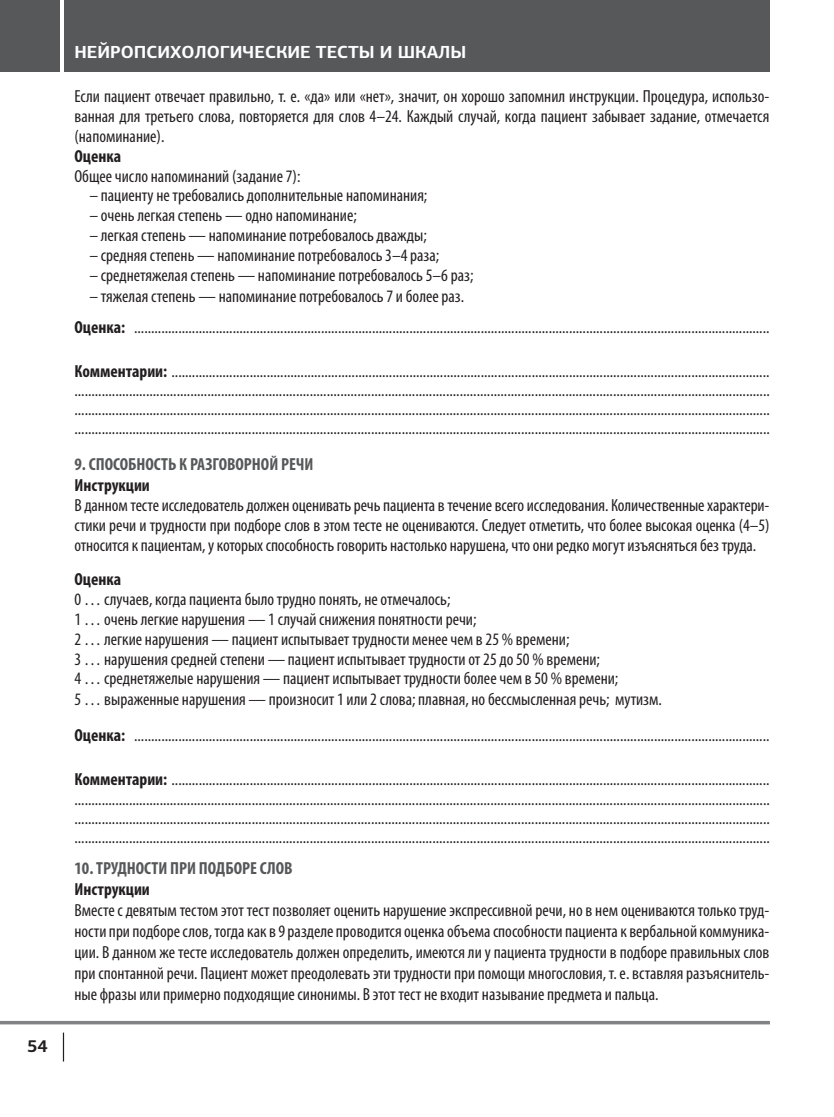
<style>
.page{position:relative;width:834px;height:1117px;background:#fff}
.page>*{position:absolute;margin:0;border:0;box-sizing:border-box;transform-origin:0 0}
.Main_text{font:condensed 17.5px/19.2px "Myriad Pro";color:#231f20;text-align:justify}
.Heading2{font:700 condensed 17.5px "Myriad Pro";color:#57585a}
.Main_text-2{font:700 condensed 17.5px "Myriad Pro";color:#231f20}
.t1{font:700 17.5px "PF Centro Sans Pro";color:#fff}
.t2{font:700 17.5px "PF Centro Sans Pro";color:#231f20}
.s1{font-weight:700}
</style>
<div class="page">
<div style="left:0;top:0;width:769px;height:72px;background:#57585a"></div>
<hr style="left:0;top:1021px;width:769px;height:3px;background:#808285">
<hr style="left:61px;top:0;width:3px;height:134px;background:#fff">
<svg style="left:63px;top:1032px;width:1px;height:29px"></svg>
<p class="t2" style="left:27px;top:1034px;width:22px">54</p>
<p class="t1" style="left:74px;top:41px;width:393px">НЕЙРОПСИХОЛОГИЧЕСКИЕ ТЕСТЫ И ШКАЛЫ</p>
<p class="Main_text" style="left:74px;top:87px;width:696px;line-height:19.8px">Если пациент отвечает правильно, т. е. «да» или «нет», значит, он хорошо запомнил инструкции. Процедура, использо&shy;ванная для третьего слова, повторяется для слов 4–24. Каждый случай, когда пациент забывает задание, отмечается (напоминание).</p>
<p class="Main_text-2" style="left:74px;top:145px;width:48px">Оценка</p>
<p class="Main_text" style="left:74px;top:166px;width:227px">Общее число напоминаний (задание 7):</p>
<p class="Main_text" style="left:89px;top:186px;width:339px">– пациенту не требовались дополнительные напоминания;</p>
<p class="Main_text" style="left:89px;top:205px;width:269px">– очень легкая степень — одно напоминание;</p>
<p class="Main_text" style="left:89px;top:225px;width:339px">– легкая степень — напоминание потребовалось дважды;</p>
<p class="Main_text" style="left:89px;top:245px;width:351px">– средняя степень — напоминание потребовалось 3–4 раза;</p>
<p class="Main_text" style="left:89px;top:265px;width:385px">– среднетяжелая степень — напоминание потребовалось 5–6 раз;</p>
<p class="Main_text" style="left:89px;top:286px;width:376px">– тяжелая степень — напоминание потребовалось 7 и более раз.</p>
<p class="Main_text" style="left:74px;top:317px;width:696px"><span class="s1">Оценка:</span> ...........................................................................................................................................................................................</p>
<p class="Main_text" style="left:74px;top:361px;width:696px"><span class="s1">Комментарии:</span> ................................................................................................................................................................................ ............................................................................................................................................................................................................ ............................................................................................................................................................................................................ ............................................................................................................................................................................................................</p>
<p class="Heading2" style="left:74px;top:453px;width:240px">9. СПОСОБНОСТЬ К РАЗГОВОРНОЙ РЕЧИ</p>
<p class="Main_text-2" style="left:74px;top:474px;width:77px">Инструкции</p>
<p class="Main_text" style="left:74px;top:495px;width:696px;line-height:19.8px">В данном тесте исследователь должен оценивать речь пациента в течение всего исследования. Количественные характери&shy;стики речи и трудности при подборе слов в этом тесте не оцениваются. Следует отметить, что более высокая оценка (4–5) относится к пациентам, у которых способность говорить настолько нарушена, что они редко могут изъясняться без труда.</p>
<p class="Main_text-2" style="left:74px;top:568px;width:48px">Оценка</p>
<p class="Main_text" style="left:74px;top:589px;width:377px">0 … случаев, когда пациента было трудно понять, не отмечалось;</p>
<p class="Main_text" style="left:74px;top:609px;width:403px">1 … очень легкие нарушения — 1 случай снижения понятности речи;</p>
<p class="Main_text" style="left:74px;top:629px;width:496px">2 … легкие нарушения — пациент испытывает трудности менее чем в 25 % времени;</p>
<p class="Main_text" style="left:74px;top:648px;width:527px">3 … нарушения средней степени — пациент испытывает трудности от 25 до 50 % времени;</p>
<p class="Main_text" style="left:74px;top:668px;width:545px">4 … среднетяжелые нарушения — пациент испытывает трудности более чем в 50 % времени;</p>
<p class="Main_text" style="left:74px;top:689px;width:589px">5 … выраженные нарушения — произносит 1 или 2 слова; плавная, но бессмысленная речь; мутизм.</p>
<p class="Main_text" style="left:74px;top:725px;width:696px"><span class="s1">Оценка:</span> ...........................................................................................................................................................................................</p>
<p class="Main_text" style="left:74px;top:769px;width:696px"><span class="s1">Комментарии:</span> ................................................................................................................................................................................ ............................................................................................................................................................................................................ ............................................................................................................................................................................................................ ............................................................................................................................................................................................................</p>
<p class="Heading2" style="left:74px;top:857px;width:220px">10. ТРУДНОСТИ ПРИ ПОДБОРЕ СЛОВ</p>
<p class="Main_text-2" style="left:74px;top:878px;width:77px">Инструкции</p>
<p class="Main_text" style="left:74px;top:899px;width:696px;line-height:21px">Вместе с девятым тестом этот тест позволяет оценить нарушение экспрессивной речи, но в нем оцениваются только труд&shy;ности при подборе слов, тогда как в 9 разделе проводится оценка объема способности пациента к вербальной коммуника&shy;ции. В данном же тесте исследователь должен определить, имеются ли у пациента трудности в подборе правильных слов при спонтанной речи. Пациент может преодолевать эти трудности при помощи многословия, т. е. вставляя разъяснитель&shy;ные фразы или примерно подходящие синонимы. В этот тест не входит называние предмета и пальца.</p>
</div>
